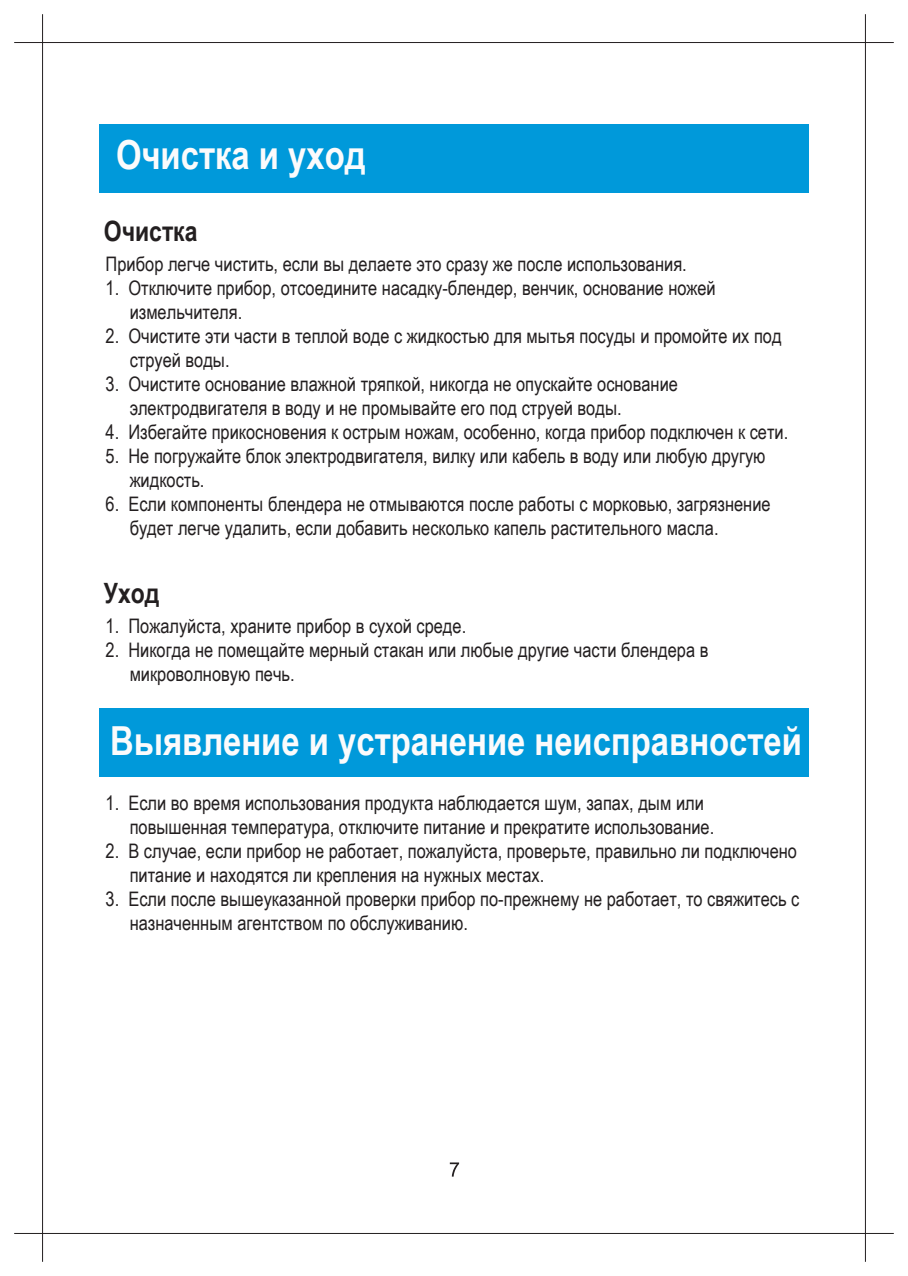
<style>
.page{position:relative;width:908px;height:1276px;background:#fff}
.page>*{position:absolute;margin:0;border:0;box-sizing:border-box;transform-origin:0 0}
.t1{font:700 40px "Arial Narrow";color:#fbfbfc}
.t2{font:700 28px "Arial Narrow";color:#231f20}
.t3{font:20px/24px "Arial Narrow";color:#231f20}
</style>
<div class="page">
<svg style="left:449px;top:1162px;width:10px;height:14px"></svg>
<svg style="left:14px;top:14px;width:29px;height:29px"></svg>
<svg style="left:864px;top:14px;width:29px;height:29px"></svg>
<svg style="left:14px;top:1233px;width:29px;height:28px"></svg>
<svg style="left:864px;top:1233px;width:29px;height:28px"></svg>
<div style="left:99px;top:124px;width:709px;height:68px;background:#0099da"></div>
<div style="left:99px;top:708px;width:709px;height:68px;background:#0099da"></div>
<p class="t1" style="left:116px;top:124px;width:251px">Очистка и уход</p>
<p class="t2" style="left:104px;top:210px;width:95px">Очистка</p>
<p class="t3" style="left:106px;top:251px;width:582px">Прибор легче чистить, если вы делаете это сразу же после использования.</p>
<p class="t3" style="left:130px;top:275px;width:587px;text-indent:-24px">1. Отключите прибор, отсоедините насадку-блендер, венчик, основание ножей измельчителя.</p>
<p class="t3" style="left:130px;top:323px;width:653px;text-indent:-24px">2. Очистите эти части в теплой воде с жидкостью для мытья посуды и промойте их под струей воды.</p>
<p class="t3" style="left:130px;top:371px;width:549px;text-indent:-24px">3. Очистите основание влажной тряпкой, никогда не опускайте основание электродвигателя в воду и не промывайте его под струей воды.</p>
<p class="t3" style="left:106px;top:419px;width:683px">4. Избегайте прикосновения к острым ножам, особенно, когда прибор подключен к сети.</p>
<p class="t3" style="left:130px;top:443px;width:637px;text-indent:-24px">5. Не погружайте блок электродвигателя, вилку или кабель в воду или любую другую жидкость.</p>
<p class="t3" style="left:130px;top:491px;width:642px;text-indent:-24px">6. Если компоненты блендера не отмываются после работы с морковью, загрязнение будет легче удалить, если добавить несколько капель растительного масла.</p>
<p class="t2" style="left:104px;top:572px;width:57px">Уход</p>
<p class="t3" style="left:106px;top:613px;width:362px">1. Пожалуйста, храните прибор в сухой среде.</p>
<p class="t3" style="left:130px;top:637px;width:580px;text-indent:-24px">2. Никогда не помещайте мерный стакан или любые другие части блендера в микроволновую печь.</p>
<p class="t1" style="left:110px;top:711px;width:693px">Выявление и устранение неисправностей</p>
<p class="t3" style="left:130px;top:790px;width:586px;text-indent:-24px">1. Если во время использования продукта наблюдается шум, запах, дым или повышенная температура, отключите питание и прекратите использование.</p>
<p class="t3" style="left:130px;top:838px;width:668px;text-indent:-24px">2. В случае, если прибор не работает, пожалуйста, проверьте, правильно ли подключено питание и находятся ли крепления на нужных местах.</p>
<p class="t3" style="left:130px;top:886px;width:671px;text-indent:-24px">3. Если после вышеуказанной проверки прибор по-прежнему не работает, то свяжитесь с назначенным агентством по обслуживанию.</p>
</div>
